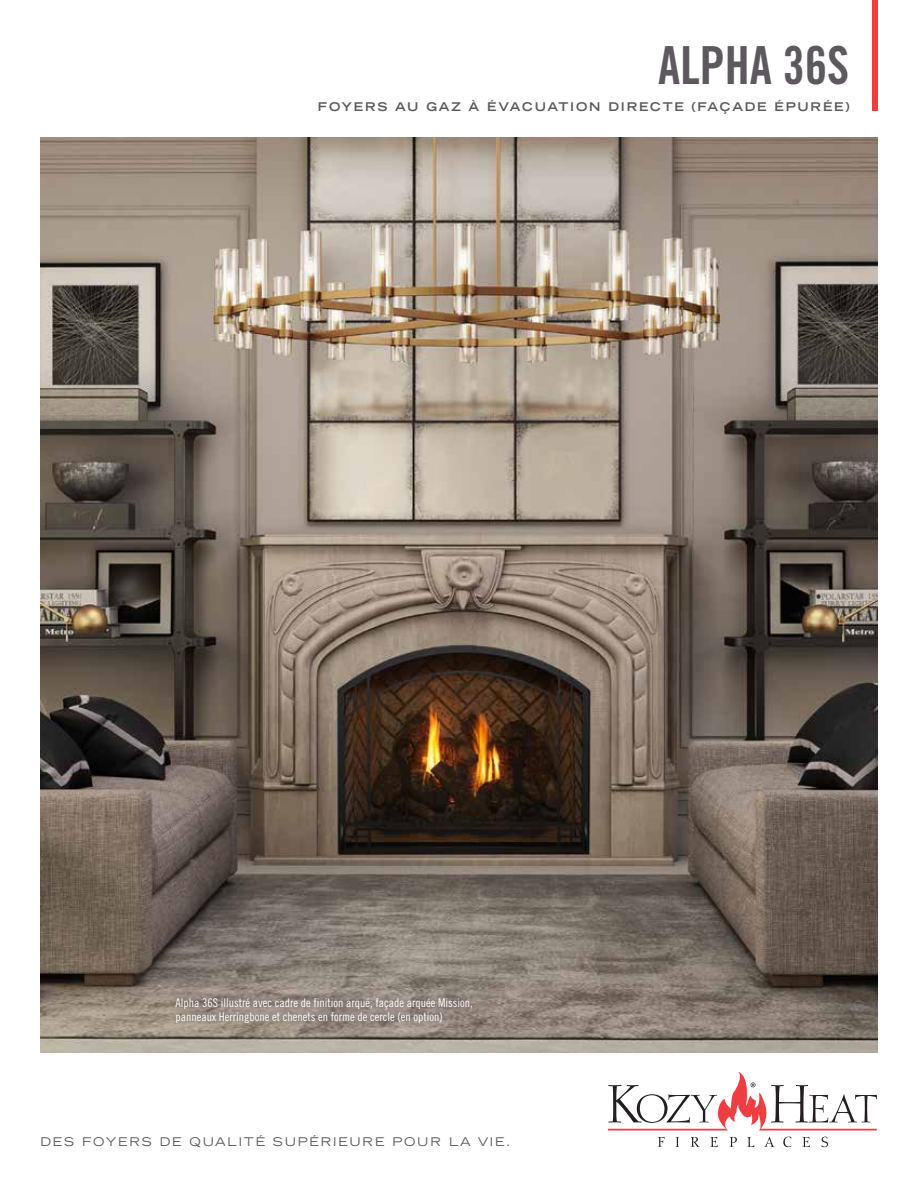
<style>
.page{position:relative;width:918px;height:1188px;background:#fff}
.page>*{position:absolute;margin:0;border:0;box-sizing:border-box;transform-origin:0 0}
.t1{font:52.5px "Trade Gothic Bold Cond Twenty";color:#5d595e;scale:.95 1}
.t2{font:12px/14.4px "Trade Gothic Cond Eighteen";color:#fff}
.t3{font:700 expanded 12px "Trade Gothic LH";letter-spacing:.15em;color:#5d595e}
.t4{font:expanded 12px "Trade Gothic LH";letter-spacing:.15em;color:#5d595e}
</style>
<div class="page">
<img style="left:40px;top:138px;width:838px;height:915px">
<div style="left:872px;top:0;width:6px;height:111px;background:#ef3e42"></div>
<svg style="left:658px;top:1137px;width:7px;height:10px"></svg>
<svg style="left:676px;top:1137px;width:3px;height:10px"></svg>
<svg style="left:691px;top:1137px;width:9px;height:10px"></svg>
<svg style="left:710px;top:1137px;width:8px;height:10px"></svg>
<svg style="left:730px;top:1137px;width:7px;height:10px"></svg>
<svg style="left:747px;top:1137px;width:7px;height:10px"></svg>
<svg style="left:764px;top:1137px;width:10px;height:10px"></svg>
<svg style="left:783px;top:1137px;width:8px;height:10px"></svg>
<svg style="left:802px;top:1137px;width:8px;height:10px"></svg>
<svg style="left:822px;top:1137px;width:6px;height:10px"></svg>
<svg style="left:608px;top:1072px;width:269px;height:59px"></svg>
<div style="left:168px;top:990px;width:312px;height:41px;background:#231f20;opacity:.75"></div>
<h1 class="t1" style="left:658px;top:34px;width:203px">ALPHA 36S</h1>
<p class="t3" style="left:318px;top:99px;width:533px">FOYERS AU GAZ À ÉVACUATION DIRECTE (FAÇADE ÉPURÉE)</p>
<p class="t2" style="left:176px;top:995px;width:299px">Alpha 36S illustré avec cadre de finition arqué, façade arquée Mission, panneaux Herringbone et chenets en forme de cercle (en option)</p>
<p class="t4" style="left:40px;top:1134px;width:471px">DES FOYERS DE QUALITÉ SUPÉRIEURE POUR LA VIE.</p>
</div>
